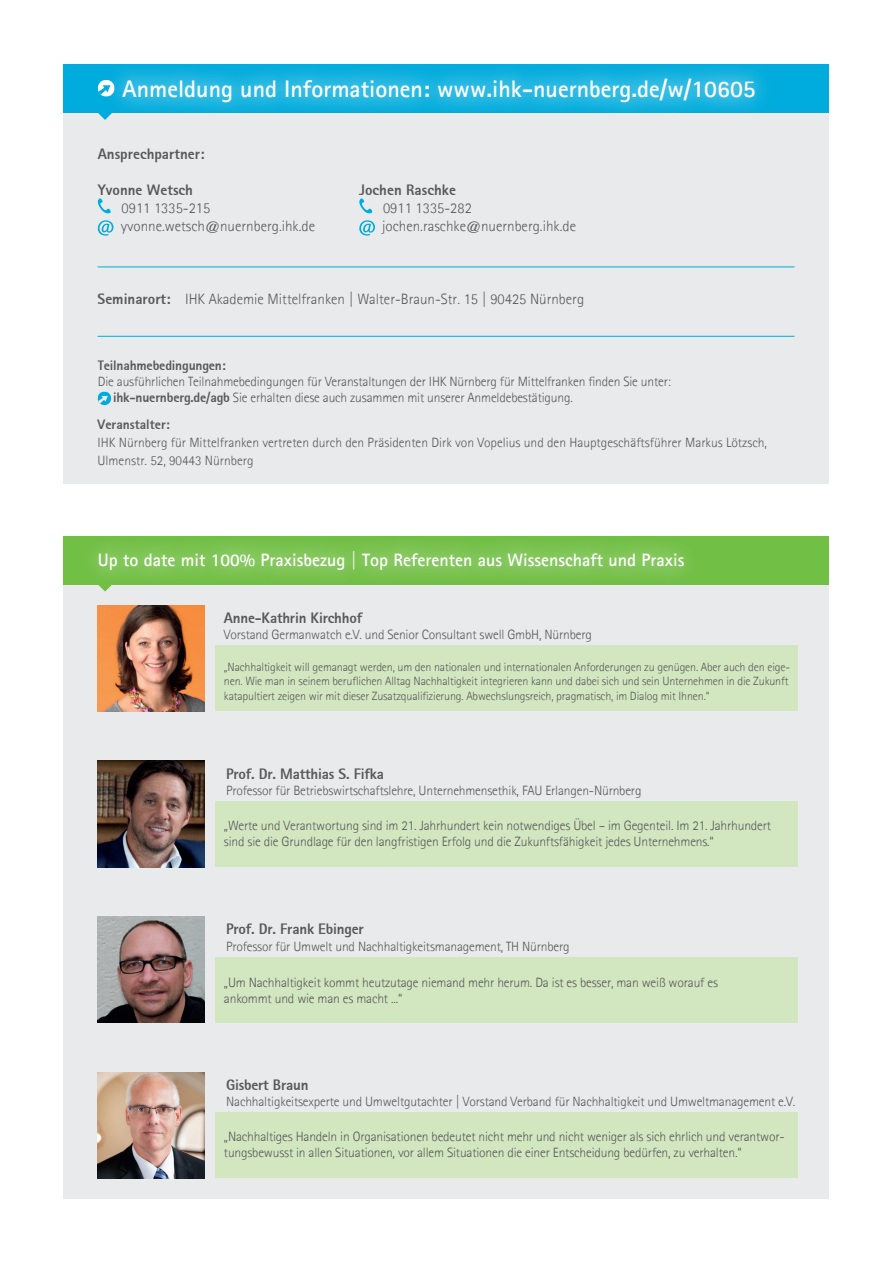
<style>
.page{position:relative;width:893px;height:1263px;background:#fff}
.page>*{position:absolute;margin:0;border:0;box-sizing:border-box;transform-origin:0 0}
.t1{font:700 24px "Agfa Rotis Sans Serif";color:#fff}
.t2{font:700 18px "Agfa Rotis Sans Serif";color:#fff}
.t3{font:300 15px/18px "Agfa Rotis Sans Serif";color:#57585a}
.t4{font:800 15px "Agfa Rotis Sans Serif";letter-spacing:-.015em;color:#57585a}
.t5{font:300 13.5px/16.2px "Agfa Rotis Sans Serif";letter-spacing:-.015em;color:#57585a}
.t6{font:800 13.5px "Agfa Rotis Sans Serif";letter-spacing:-.015em;color:#57585a}
.t7{font:300 12px/14.4px "Agfa Rotis Sans Serif";letter-spacing:-.015em;color:#57585a}
.s1{font-weight:800}
</style>
<div class="page">
<div style="left:64px;top:113px;width:765px;height:370px;background:#e9eaeb"></div>
<div style="left:64px;top:584px;width:765px;height:615px;background:#e9eaeb"></div>
<div style="left:215px;top:645px;width:583px;height:66px;background:#d2e7c0"></div>
<div style="left:64px;top:64px;width:765px;height:49px;background:#00acdd"></div>
<div style="left:64px;top:536px;width:765px;height:48px;background:#71bf44"></div>
<div style="left:97px;top:53px;width:684px;height:75px;background:#fff;opacity:.35"></div>
<div style="left:105px;top:61px;width:668px;height:59px;background:#fff;opacity:.75"></div>
<div style="left:72px;top:527px;width:637px;height:68px;background:#fff;opacity:.35"></div>
<div style="left:80px;top:534px;width:622px;height:54px;background:#fff;opacity:.75"></div>
<svg style="left:98px;top:391px;width:13px;height:14px"></svg>
<img style="left:98px;top:605px;width:106px;height:106px">
<img style="left:98px;top:761px;width:106px;height:106px">
<div style="left:215px;top:801px;width:583px;height:66px;background:#d2e7c0"></div>
<img style="left:98px;top:916px;width:106px;height:107px">
<div style="left:215px;top:957px;width:583px;height:66px;background:#d2e7c0"></div>
<img style="left:98px;top:1072px;width:106px;height:106px">
<div style="left:215px;top:1112px;width:583px;height:66px;background:#d2e7c0"></div>
<svg style="left:97px;top:198px;width:14px;height:15px"></svg>
<svg style="left:98px;top:220px;width:15px;height:16px"></svg>
<hr style="left:98px;top:336px;width:696px;height:1px;background:#00acdd">
<svg style="left:359px;top:198px;width:14px;height:15px"></svg>
<svg style="left:359px;top:220px;width:16px;height:16px"></svg>
<svg style="left:98px;top:80px;width:17px;height:17px"></svg>
<hr style="left:98px;top:267px;width:696px;height:1px;background:#00acdd">
<h1 class="t1" style="left:122px;top:73px;width:635px">Anmeldung und Informationen: www.ihk-nuernberg.de/w/10605</h1>
<p class="t4" style="left:98px;top:145px;width:108px">Ansprechpartner:</p>
<p class="t4" style="left:98px;top:181px;width:97px">Yvonne Wetsch</p>
<p class="t3" style="left:121px;top:199px;width:196px">0911 1335-215 yvonne.wetsch@nuernberg.ihk.de</p>
<p class="t4" style="left:359px;top:181px;width:98px">Jochen Raschke</p>
<p class="t3" style="left:382px;top:199px;width:195px">0911 1335-282 jochen.raschke@nuernberg.ihk.de</p>
<p class="t3" style="left:98px;top:290px;width:488px"><span class="s1">Seminarort:</span> IHK Akademie Mittelfranken | Walter-Braun-Str. 15 | 90425 Nürnberg</p>
<p class="t6" style="left:98px;top:357px;width:130px">Teilnahmebedingungen:</p>
<p class="t5" style="left:113px;top:373px;width:559px;text-indent:-15px">Die ausführlichen Teilnahmebedingungen für Veranstaltungen der IHK Nürnberg für Mittelfranken finden Sie unter: <span class="s1">ihk-nuernberg.de/agb</span> Sie erhalten diese auch zusammen mit unserer Anmeldebestätigung.</p>
<p class="t6" style="left:98px;top:416px;width:74px">Veranstalter:</p>
<p class="t5" style="left:98px;top:434px;width:671px;line-height:18px">IHK Nürnberg für Mittelfranken vertreten durch den Präsidenten Dirk von Vopelius und den Hauptgeschäftsführer Markus Lötzsch,<br>Ulmenstr. 52, 90443 Nürnberg</p>
<h2 class="t2" style="left:98px;top:549px;width:588px">Up to date mit 100% Praxisbezug | Top Referenten aus Wissenschaft und Praxis</h2>
<p class="t4" style="left:224px;top:608px;width:140px">Anne-Kathrin Kirchhof</p>
<p class="t5" style="left:224px;top:626px;width:369px">Vorstand Germanwatch e.V. und Senior Consultant swell GmbH, Nürnberg</p>
<p class="t7" style="left:224px;top:659px;width:568px">„Nachhaltigkeit will gemanagt werden, um den nationalen und internationalen Anforderungen zu genügen. Aber auch den eige&shy;nen. Wie man in seinem beruflichen Alltag Nachhaltigkeit integrieren kann und dabei sich und sein Unternehmen in die Zukunft katapultiert zeigen wir mit dieser Zusatzqualifizierung. Abwechslungsreich, pragmatisch, im Dialog mit Ihnen.“</p>
<p class="t4" style="left:226px;top:764px;width:159px">Prof. Dr. Matthias S. Fifka</p>
<p class="t5" style="left:226px;top:782px;width:417px">Professor für Betriebswirtschaftslehre, Unternehmensethik, FAU Erlangen-Nürnberg</p>
<p class="t5" style="left:224px;top:817px;width:549px">„Werte und Verantwortung sind im 21. Jahrhundert kein notwendiges Übel – im Gegenteil. Im 21. Jahrhundert sind sie die Grundlage für den langfristigen Erfolg und die Zukunftsfähigkeit jedes Unternehmens.“</p>
<p class="t4" style="left:226px;top:920px;width:139px">Prof. Dr. Frank Ebinger</p>
<p class="t5" style="left:226px;top:938px;width:345px">Professor für Umwelt und Nachhaltigkeitsmanagement, TH Nürnberg</p>
<p class="t5" style="left:224px;top:974px;width:496px">„Um Nachhaltigkeit kommt heutzutage niemand mehr herum. Da ist es besser, man weiß worauf es ankommt und wie man es macht ...“</p>
<p class="t4" style="left:226px;top:1075px;width:84px">Gisbert Braun</p>
<p class="t5" style="left:226px;top:1093px;width:570px">Nachhaltigkeitsexperte und Umweltgutachter | Vorstand Verband für Nachhaltigkeit und Umweltmanagement e.V.</p>
<p class="t5" style="left:224px;top:1128px;width:562px">„Nachhaltiges Handeln in Organisationen bedeutet nicht mehr und nicht weniger als sich ehrlich und verantwor&shy;tungsbewusst in allen Situationen, vor allem Situationen die einer Entscheidung bedürfen, zu verhalten.“</p>
</div>
